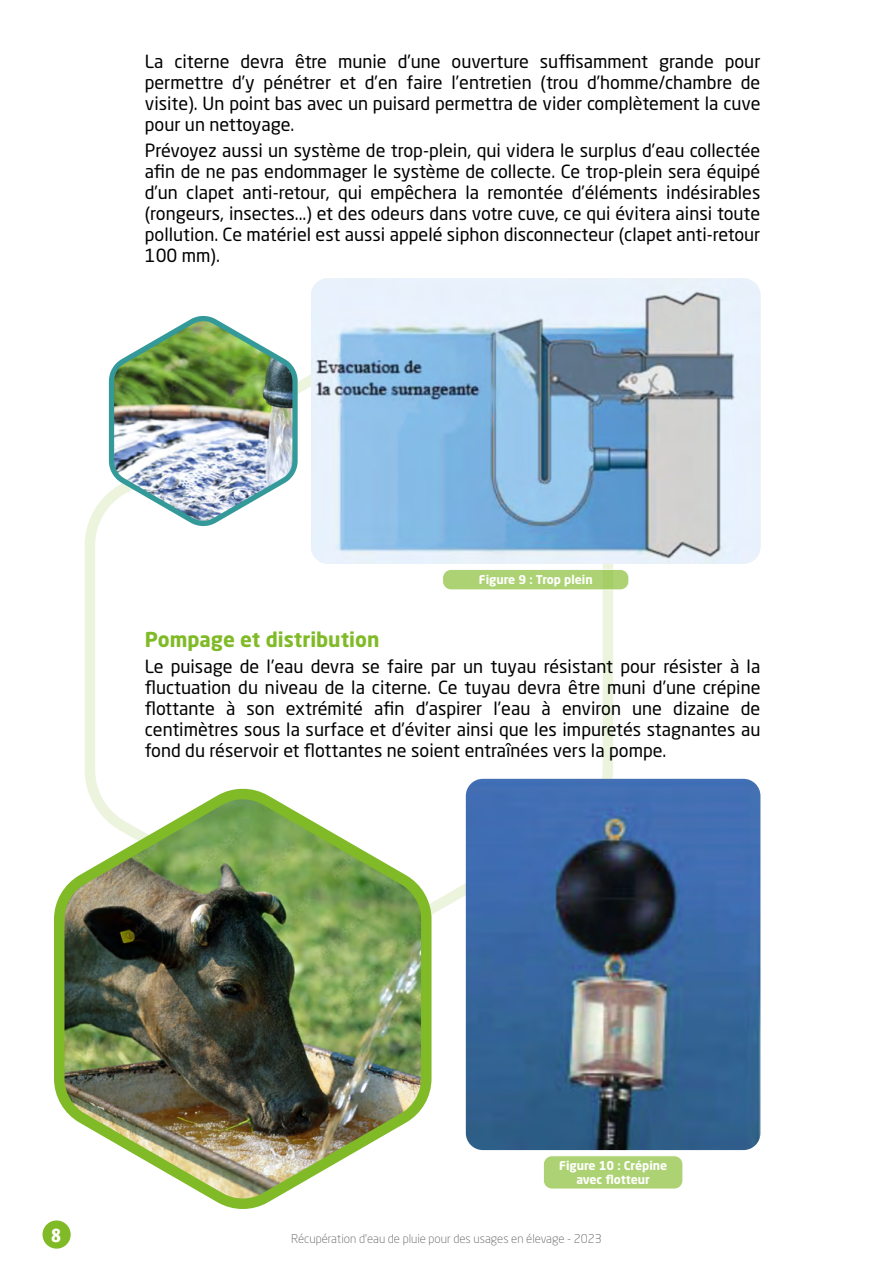
<style>
.page{position:relative;width:893px;height:1263px;background:#fff}
.page>*{position:absolute;margin:0;border:0;box-sizing:border-box;transform-origin:0 0}
.t1{font:700 20.25px "Neo Sans Pro";color:#80ba27}
.t2{font:700 18.6px "Bienvenue";color:#fff}
.t3{font:18px/21px "Neo Sans Pro";color:#000;text-align:justify}
.t4{font:300 12px "Neo Sans Pro";color:#646363}
.t5{font:700 12px/13.5px "Neo Sans Pro";color:#fff;text-align:center}
</style>
<div class="page">
<div style="left:43px;top:1220px;width:28px;height:28px;background:#80ba27;border-radius:50%"></div>
<svg style="left:84px;top:374px;width:534px;height:579px"></svg>
<img style="left:311px;top:278px;width:449px;height:286px">
<div style="left:443px;top:569px;width:186px;height:21px;background:#acd273;border-radius:9px"></div>
<div style="left:442px;top:569px;width:187px;height:21px;border:1px solid #fff;border-radius:9px"></div>
<img style="left:466px;top:779px;width:294px;height:371px">
<div style="left:543px;top:1156px;width:140px;height:33px;background:#acd273;border-radius:9px"></div>
<div style="left:543px;top:1155px;width:140px;height:34px;border:1px solid #fff;border-radius:9px"></div>
<img style="left:106px;top:316px;width:194px;height:216px">
<img style="left:54px;top:778px;width:383px;height:431px">
<p class="t3" style="left:145px;top:50px;width:617px">La citerne devra être munie d’une ouverture suffisamment grande pour permettre d’y pénétrer et d’en faire l’entretien (trou d’homme/chambre de visite). Un point bas avec un puisard permettra de vider complètement la cuve pour un nettoyage.</p>
<p class="t3" style="left:145px;top:139px;width:617px">Prévoyez aussi un système de trop-plein, qui videra le surplus d’eau collectée afin de ne pas endommager le système de collecte. Ce trop-plein sera équipé d’un clapet anti-retour, qui empêchera la remontée d’éléments indésirables (rongeurs, insectes...) et des odeurs dans votre cuve, ce qui évitera ainsi toute pollution. Ce matériel est aussi appelé siphon disconnecteur (clapet anti-retour 100 mm).</p>
<p class="t5" style="left:479px;top:573px;width:115px">Figure 9 : Trop plein</p>
<p class="t1" style="left:145px;top:626px;width:236px">Pompage et distribution</p>
<p class="t3" style="left:145px;top:656px;width:617px">Le puisage de l’eau devra se faire par un tuyau résistant pour résister à la fluctuation du niveau de la citerne. Ce tuyau devra être muni d’une crépine flottante à son extrémité afin d’aspirer l’eau à environ une dizaine de centimètres sous la surface et d’éviter ainsi que les impuretés stagnantes au fond du réservoir et flottantes ne soient entraînées vers la pompe.</p>
<p class="t5" style="left:559px;top:1159px;width:110px">Figure 10 : Crépine avec flotteur</p>
<p class="t2" style="left:51px;top:1224px;width:11px">8</p>
<p class="t4" style="left:291px;top:1231px;width:312px">Récupération d’eau de pluie pour des usages en élevage - 2023</p>
</div>
